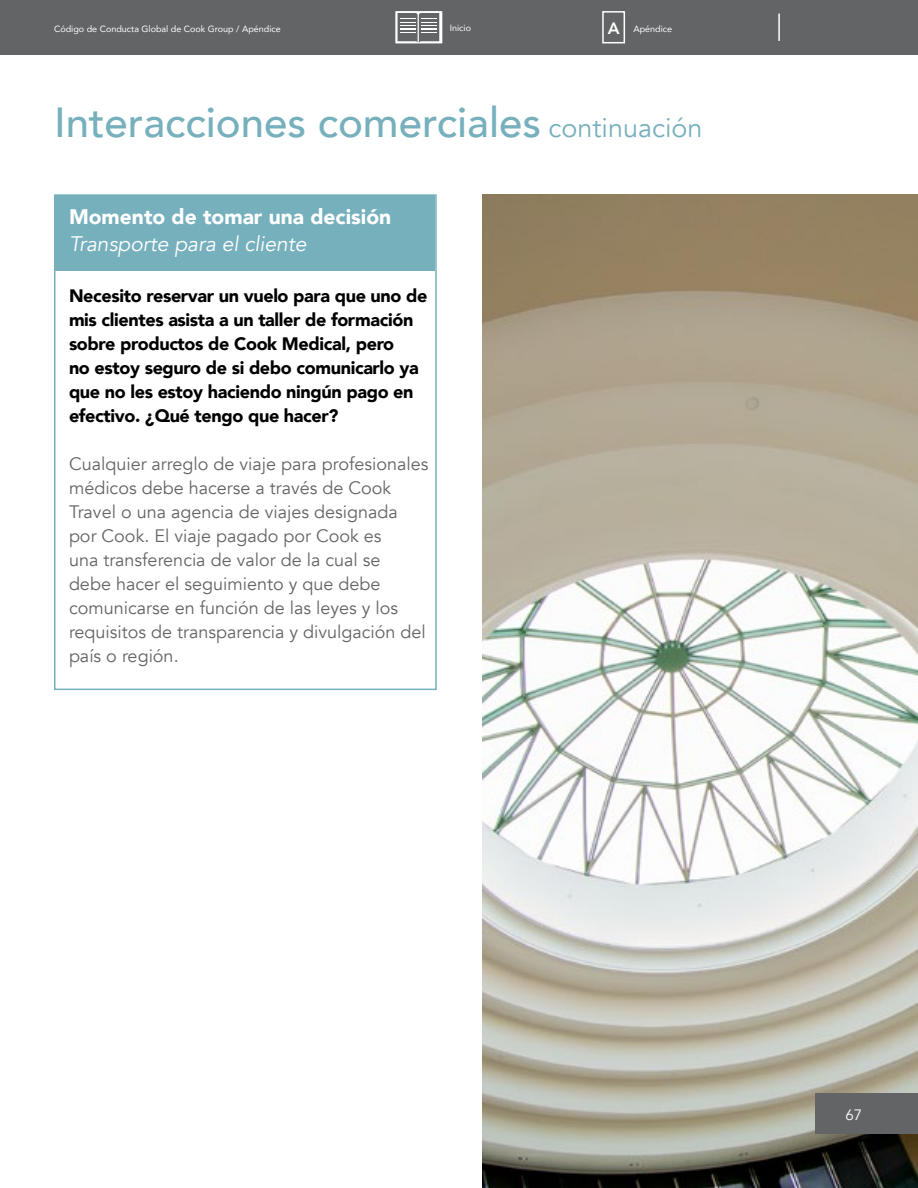
<style>
.page{position:relative;width:918px;height:1188px;background:#fff}
.page>*{position:absolute;margin:0;border:0;box-sizing:border-box;transform-origin:0 0}
.t1{font:500 42px "Avenir";color:#76b0bd}
.t2{font:900 21px "Avenir";color:#fff}
.t3{font:italic 21px "Avenir";color:#fff}
.t4{font:18px/24px "Avenir";color:#636466}
.t5{font:900 18px/24px "Avenir";letter-spacing:-.02em;color:#000}
.t6{font:15px "Avenir";color:#fff}
.t7{font:9px "Avenir";color:#fff}
.s1{font-weight:800;font-size:16.5px}
.s2{font-weight:400;font-size:27px}
</style>
<div class="page">
<img style="left:483px;top:194px;width:435px;height:994px">
<div style="left:0;top:0;width:918px;height:55px;background:#636466"></div>
<hr style="left:778px;top:14px;width:2px;height:27px;background:#fff">
<svg style="left:395px;top:11px;width:47px;height:32px"></svg>
<div style="left:815px;top:1094px;width:103px;height:40px;background:#636466"></div>
<div style="left:602px;top:11px;width:23px;height:32px;background:#636466;border:2px solid #fff"></div>
<div style="left:56px;top:196px;width:379px;height:75px;background:#76b0bd"></div>
<div style="left:54px;top:194px;width:383px;height:496px;border:2px solid #76b0bd"></div>
<p class="t7" style="left:54px;top:21px;width:228px">Código de Conducta Global de Cook Group / Apéndice</p>
<p class="t7" style="left:450px;top:21px;width:23px">Inicio</p>
<p class="t7" style="left:608px;top:21px;width:66px"><span class="s1">A</span> Apéndice</p>
<h1 class="t1" style="left:54px;top:86px;width:650px">Interacciones comerciales <span class="s2">continuación</span></h1>
<p class="t2" style="left:69px;top:198px;width:324px">Momento de tomar una decisión</p>
<p class="t3" style="left:69px;top:231px;width:239px">Transporte para el cliente</p>
<p class="t5" style="left:69px;top:283px;width:360px">Necesito reservar un vuelo para que uno de mis clientes asista a un taller de formación sobre productos de Cook Medical, pero<br>no estoy seguro de si debo comunicarlo ya que no les estoy haciendo ningún pago en efectivo. ¿Qué tengo que hacer?</p>
<p class="t4" style="left:69px;top:452px;width:361px">Cualquier arreglo de viaje para profesionales médicos debe hacerse a través de Cook Travel o una agencia de viajes designada por Cook. El viaje pagado por Cook es<br>una transferencia de valor de la cual se<br>debe hacer el seguimiento y que debe comunicarse en función de las leyes y los requisitos de transparencia y divulgación del país o región.</p>
<p class="t6" style="left:845px;top:1105px;width:18px">67</p>
</div>
